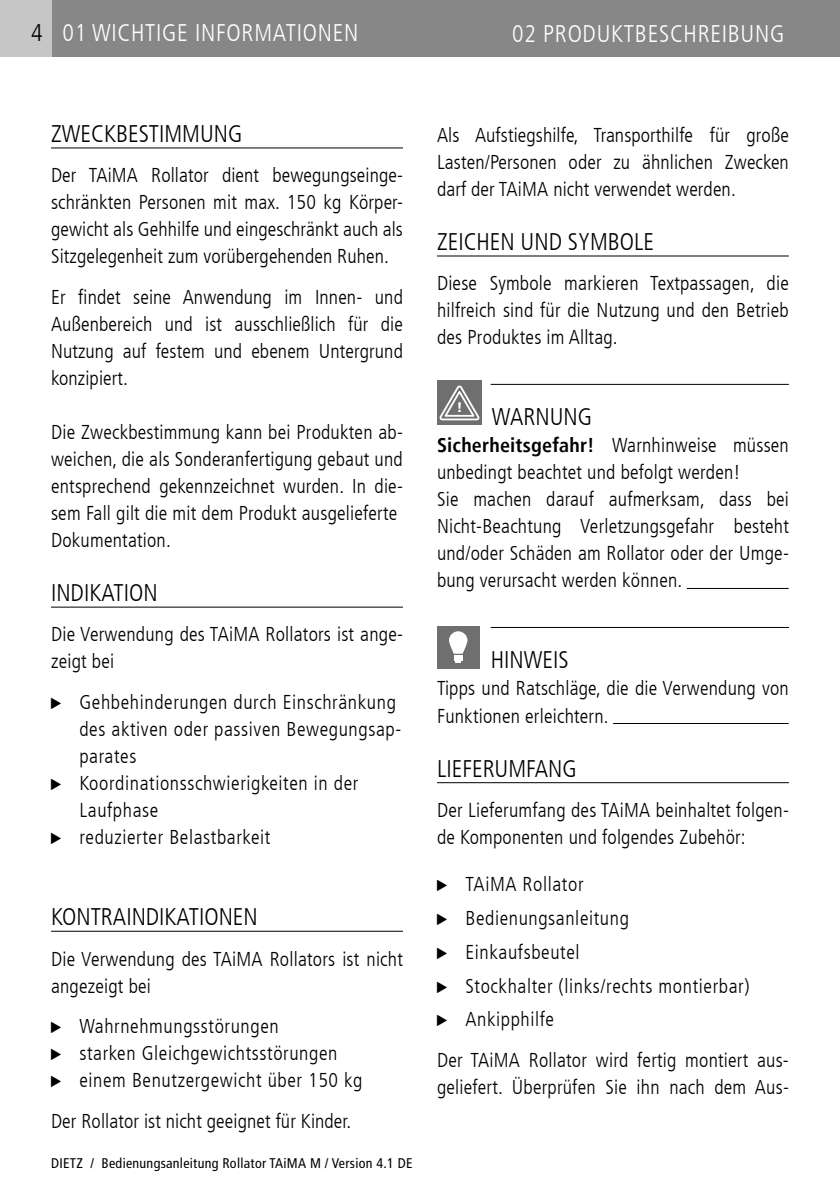
<style>
.page{position:relative;width:840px;height:1191px;background:#fff}
.page>*{position:absolute;margin:0;border:0;box-sizing:border-box;transform-origin:0 0}
.t1{font:300 condensed 24px "Frutiger LT";color:#000}
.t2{font:300 condensed 24px "Frutiger LT";letter-spacing:.03em;color:#fff}
.t3{font:300 condensed 20px/27px "Frutiger LT";letter-spacing:.01em;color:#000}
.t4{font:300 condensed 20px/27px "Frutiger LT";letter-spacing:.03em;color:#000}
.t5{font:300 condensed 20px/27px "Frutiger LT";letter-spacing:.01em;color:#020203}
.t6{font:300 condensed 20px/33.8px "Frutiger LT";letter-spacing:.03em;color:#020203}
.t7{font:condensed 14px "Frutiger LT";letter-spacing:.02em;color:#000}
.s1{font-family:"Icons South St";font-weight:400;font-stretch:normal;font-size:10px}
.s2{font-weight:700}
</style>
<div class="page">
<div style="left:0;top:0;width:839px;height:57px;background:#878787"></div>
<hr style="left:839px;top:0;width:1px;height:57px;background:#878787">
<div style="left:0;top:0;width:51px;height:57px;background:#c6c6c6"></div>
<hr style="left:51px;top:147px;width:352px;height:1px;background:#000">
<hr style="left:51px;top:606px;width:352px;height:1px;background:#000">
<hr style="left:51px;top:930px;width:352px;height:1px;background:#000">
<hr style="left:437px;top:782px;width:351px;height:1px;background:#000">
<hr style="left:437px;top:255px;width:351px;height:1px;background:#000">
<hr style="left:490px;top:384px;width:298px;height:1px;background:#000">
<hr style="left:686px;top:588px;width:102px;height:1px;background:#000">
<hr style="left:490px;top:627px;width:298px;height:1px;background:#000">
<hr style="left:612px;top:723px;width:176px;height:1px;background:#000">
<div style="left:437px;top:380px;width:44px;height:45px;background:#706f6f"></div>
<svg style="left:439px;top:385px;width:41px;height:36px"></svg>
<div style="left:437px;top:626px;width:42px;height:42px;background:#706f6f"></div>
<svg style="left:449px;top:631px;width:18px;height:32px"></svg>
<p class="t1" style="left:31px;top:19px;width:13px">4</p>
<p class="t2" style="left:62px;top:19px;width:297px">01 WICHTIGE INFORMATIONEN</p>
<p class="t2" style="left:512px;top:20px;width:273px">02 PRODUKTBESCHREIBUNG</p>
<p class="t1" style="left:51px;top:120px;width:193px">ZWECKBESTIMMUNG</p>
<p class="t3" style="left:51px;top:162px;width:353px;text-align:justify">Der TAiMA Rollator dient bewegungseinge&shy;schränkten Personen mit max. 150 kg Körper&shy;gewicht als Gehhilfe und eingeschränkt auch als Sitzgelegenheit zum vorübergehenden Ruhen.</p>
<p class="t3" style="left:51px;top:284px;width:353px;text-align:justify">Er findet seine Anwendung im Innen- und Außenbereich und ist ausschließlich für die Nutzung auf festem und ebenem Untergrund konzipiert.</p>
<p class="t3" style="left:51px;top:419px;width:353px">Die Zweckbestimmung kann bei Produkten ab&shy;weichen, die als Sonderanfertigung gebaut und entsprechend gekennzeichnet wurden. In die&shy;sem Fall gilt die mit dem Produkt ausgelieferte Dokumentation.</p>
<p class="t1" style="left:51px;top:579px;width:108px">INDIKATION</p>
<p class="t3" style="left:51px;top:621px;width:353px">Die Verwendung des TAiMA Rollators ist ange&shy;zeigt bei</p>
<p class="t4" style="left:51px;top:689px;width:346px"><span class="s1">C</span> Gehbehinderungen durch Einschränkung</p>
<p class="t4" style="left:79px;top:716px;width:323px">des aktiven oder passiven Bewegungsap-</p>
<p class="t4" style="left:79px;top:743px;width:58px">parates</p>
<p class="t4" style="left:51px;top:770px;width:308px"><span class="s1">C</span> Koordinationsschwierigkeiten in der</p>
<p class="t4" style="left:79px;top:797px;width:80px">Laufphase</p>
<p class="t4" style="left:51px;top:824px;width:221px"><span class="s1">C</span> reduzierter Belastbarkeit</p>
<p class="t1" style="left:51px;top:903px;width:208px">KONTRAINDIKATIONEN</p>
<p class="t3" style="left:51px;top:945px;width:353px">Die Verwendung des TAiMA Rollators ist nicht angezeigt bei</p>
<p class="t4" style="left:51px;top:1013px;width:313px"><span class="s1">C</span> Wahrnehmungsstörungen<br><span class="s1">C</span> starken Gleichgewichtsstörungen<br><span class="s1">C</span> einem Benutzergewicht über 150 kg</p>
<p class="t5" style="left:51px;top:1107px;width:301px">Der Rollator ist nicht geeignet für Kinder.</p>
<p class="t7" style="left:51px;top:1155px;width:363px">DIETZ / Bedienungsanleitung Rollator TAiMA M / Version 4.1 DE</p>
<p class="t3" style="left:437px;top:122px;width:353px;text-align:justify">Als Aufstiegshilfe, Transporthilfe für große Lasten/Personen oder zu ähnlichen Zwecken darf der TAiMA nicht verwendet werden.</p>
<p class="t1" style="left:437px;top:228px;width:218px">ZEICHEN UND SYMBOLE</p>
<p class="t3" style="left:437px;top:270px;width:353px;text-align:justify">Diese Symbole markieren Textpassagen, die hilfreich sind für die Nutzung und den Betrieb des Produktes im Alltag.</p>
<p class="t1" style="left:491px;top:403px;width:102px">WARNUNG</p>
<p class="t3" style="left:437px;top:432px;width:353px"><span class="s2">Sicherheitsgefahr!</span> Warnhinweise müssen unbedingt beachtet und befolgt werden!<br>Sie machen darauf aufmerksam, dass bei Nicht-Beachtung Verletzungsgefahr besteht und/oder Schäden am Rollator oder der Umge&shy;bung verursacht werden können.</p>
<p class="t1" style="left:490px;top:646px;width:79px">HINWEIS</p>
<p class="t3" style="left:437px;top:675px;width:353px">Tipps und Ratschläge, die die Verwendung von<br>Funktionen erleichtern.</p>
<p class="t1" style="left:437px;top:754px;width:141px">LIEFERUMFANG</p>
<p class="t3" style="left:437px;top:797px;width:353px">Der Lieferumfang des TAiMA beinhaltet folgen&shy;de Komponenten und folgendes Zubehör:</p>
<p class="t6" style="left:437px;top:867px;width:314px"><span class="s1">C</span> TAiMA Rollator<br><span class="s1">C</span> Bedienungsanleitung<br><span class="s1">C</span> Einkaufsbeutel<br><span class="s1">C</span> Stockhalter (links/rechts montierbar)<br><span class="s1">C</span> Ankipphilfe</p>
<p class="t5" style="left:437px;top:1046px;width:353px">Der TAiMA Rollator wird fertig montiert aus&shy;geliefert. Überprüfen Sie ihn nach dem Aus-</p>
</div>
